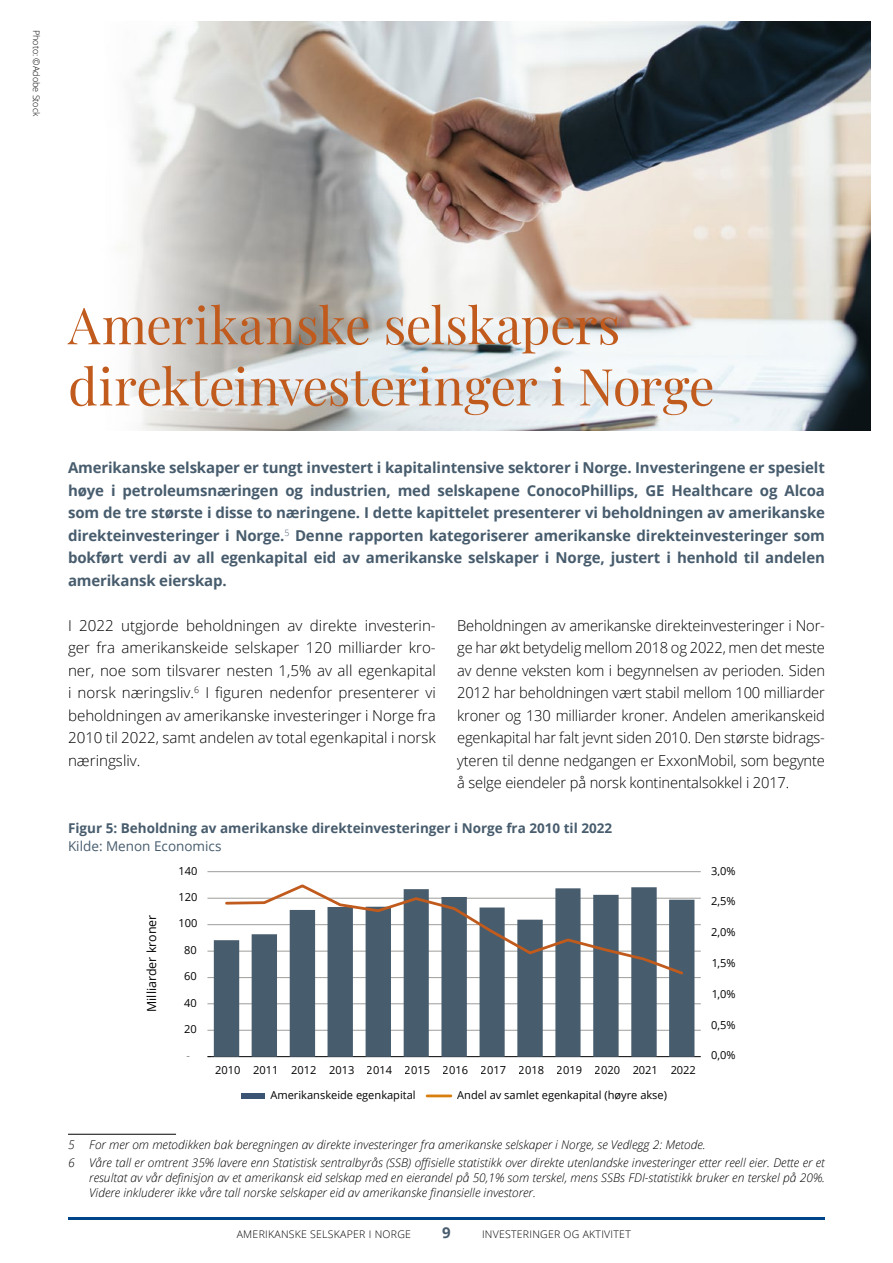
<style>
.page{position:relative;width:893px;height:1263px;background:#fff}
.page>*{position:absolute;margin:0;border:0;box-sizing:border-box;transform-origin:0 0}
.Heading_1{font:51px/61.2px "Playfair Display";letter-spacing:-.01em;color:#c15b1d}
.Ingress{font:300 15px/22.5px "Open Sans";letter-spacing:-.005em;color:#000;text-align:justify}
.Ingress-2{font:700 15px/22.5px "Open Sans";letter-spacing:-.01em;color:#475c6d;text-align:justify}
.t1{font:700 13.5px/18px "Open Sans";color:#475c6d}
.t2{font:12.45px "Open Sans";color:#000}
.Footnote_text{font:italic 300 12px/15px "Open Sans";color:#000;text-align:justify}
.t3{font:11.1px "Open Sans";color:#000}
.t4{font:300 10.5px "Open Sans";letter-spacing:.025em;color:#000}
.t5{font:300 9px "Open Sans";color:#000}
.s1{font-weight:400}
</style>
<div class="page">
<img style="left:119px;top:21px;width:752px;height:409px">
<hr style="left:68px;top:1134px;width:108px;height:1px;background:#000">
<hr style="left:207px;top:871px;width:494px;height:1px;background:#9d9d9c">
<hr style="left:207px;top:898px;width:494px;height:1px;background:#9d9d9c">
<hr style="left:207px;top:924px;width:494px;height:1px;background:#9d9d9c">
<hr style="left:207px;top:951px;width:494px;height:1px;background:#9d9d9c">
<hr style="left:207px;top:977px;width:494px;height:1px;background:#9d9d9c">
<hr style="left:207px;top:1003px;width:494px;height:1px;background:#9d9d9c">
<hr style="left:207px;top:1030px;width:494px;height:1px;background:#9d9d9c">
<hr style="left:207px;top:1056px;width:494px;height:1px;background:#000">
<div style="left:241px;top:1093px;width:24px;height:6px;background:#3b5474"></div>
<hr style="left:427px;top:1094px;width:24px;height:3px;background:#d87e0f">
<svg style="left:214px;top:897px;width:480px;height:160px;fill:#475c6d"></svg>
<svg style="left:224px;top:884px;width:461px;height:93px"></svg>
<hr style="left:68px;top:1218px;width:757px;height:2px;background:#00448a">
<p class="t5" style="left:43px;top:30px;width:88px;rotate:90deg">Photo: ©Adobe Stock</p>
<p class="Heading_1" style="left:68px;top:290px;width:648px">Amerikanske selskapers direkteinvesteringer i Norge</p>
<p class="Ingress-2" style="left:68px;top:456px;width:758px">Amerikanske selskaper er tungt investert i kapitalintensive sektorer i Norge. Investeringene er spesielt høye i petroleumsnæringen og industrien, med selskapene ConocoPhillips, GE Healthcare og Alcoa som de tre største i disse to næringene. I dette kapittelet presenterer vi beholdningen av amerikanske direkteinvesteringer i Norge.<sup>5</sup> Denne rapporten kategoriserer amerikanske direkteinvesteringer som bokført verdi av all egenkapital eid av amerikanske selskaper i Norge, justert i henhold til andelen amerikansk eierskap.</p>
<p class="Ingress" style="left:68px;top:613px;width:369px">I 2022 utgjorde beholdningen av direkte investerin&shy;ger fra amerikanskeide selskaper 120 milliarder kro&shy;ner, noe som tilsvarer nesten 1,5% av all egenkapital i norsk næringsliv.<sup>6</sup> I figuren nedenfor presenterer vi beholdningen av amerikanske investeringer i Norge fra 2010 til 2022, samt andelen av total egenkapital i norsk næringsliv.</p>
<p class="Ingress" style="left:457px;top:613px;width:369px">Beholdningen av amerikanske direkteinvesteringer i Nor&shy;ge har økt betydelig mellom 2018 og 2022, men det meste av denne veksten kom i begynnelsen av perioden. Siden 2012 har beholdningen vært stabil mellom 100 milliarder kroner og 130 milliarder kroner. Andelen amerikanskeid egenkapital har falt jevnt siden 2010. Den største bidrags&shy;yteren til denne nedgangen er ExxonMobil, som begynte å selge eiendeler på norsk kontinentalsokkel i 2017.</p>
<p class="t1" style="left:68px;top:819px;width:546px">Figur 5: Beholdning av amerikanske direkteinvesteringer i Norge fra 2010 til 2022<br><span class="s1">Kilde: Menon Economics</span></p>
<p class="t2" style="left:143px;top:1012px;width:99px;rotate:-90deg">Milliarder kroner</p>
<p class="t3" style="left:178px;top:863px;width:20px">140</p>
<p class="t3" style="left:178px;top:889px;width:20px">120</p>
<p class="t3" style="left:178px;top:916px;width:20px">100</p>
<p class="t3" style="left:184px;top:942px;width:14px">80</p>
<p class="t3" style="left:184px;top:968px;width:14px">60</p>
<p class="t3" style="left:184px;top:995px;width:14px">40</p>
<p class="t3" style="left:184px;top:1021px;width:14px">20</p>
<p class="t3" style="left:187px;top:1048px;width:5px">-</p>
<p class="t3" style="left:215px;top:1063px;width:482px">2010 2011 2012 2013 2014 2015 2016 2017 2018 2019 2020 2021 2022</p>
<p class="t3" style="left:270px;top:1087px;width:147px">Amerikanskeide egenkapital</p>
<p class="t3" style="left:457px;top:1087px;width:211px">Andel av samlet egenkapital (høyre akse)</p>
<p class="t3" style="left:711px;top:863px;width:26px">3,0%</p>
<p class="t3" style="left:711px;top:894px;width:26px">2,5%</p>
<p class="t3" style="left:711px;top:924px;width:26px">2,0%</p>
<p class="t3" style="left:711px;top:955px;width:26px">1,5%</p>
<p class="t3" style="left:711px;top:986px;width:26px">1,0%</p>
<p class="t3" style="left:711px;top:1017px;width:26px">0,5%</p>
<p class="t3" style="left:711px;top:1048px;width:26px">0,0%</p>
<p class="Footnote_text" style="left:68px;top:1137px;width:639px">5 For mer om metodikken bak beregningen av direkte investeringer fra amerikanske selskaper i Norge, se Vedlegg 2: Metode.</p>
<p class="Footnote_text" style="left:89px;top:1155px;width:737px;text-indent:-21px">6 Våre tall er omtrent 35% lavere enn Statistisk sentralbyrås (SSB) offisielle statistikk over direkte utenlandske investeringer etter reell eier. Dette er et resultat av vår definisjon av et amerikansk eid selskap med en eierandel på 50,1% som terskel, mens SSBs FDI-statistikk bruker en terskel på 20%.<br>Videre inkluderer ikke våre tall norske selskaper eid av amerikanske finansielle investorer.</p>
<p class="t4" style="left:237px;top:1227px;width:176px">AMERIKANSKE SELSKAPER I NORGE</p>
<p class="Ingress-2" style="left:442px;top:1221px;width:10px">9</p>
<p class="t4" style="left:482px;top:1227px;width:150px">INVESTERINGER OG AKTIVITET</p>
</div>
